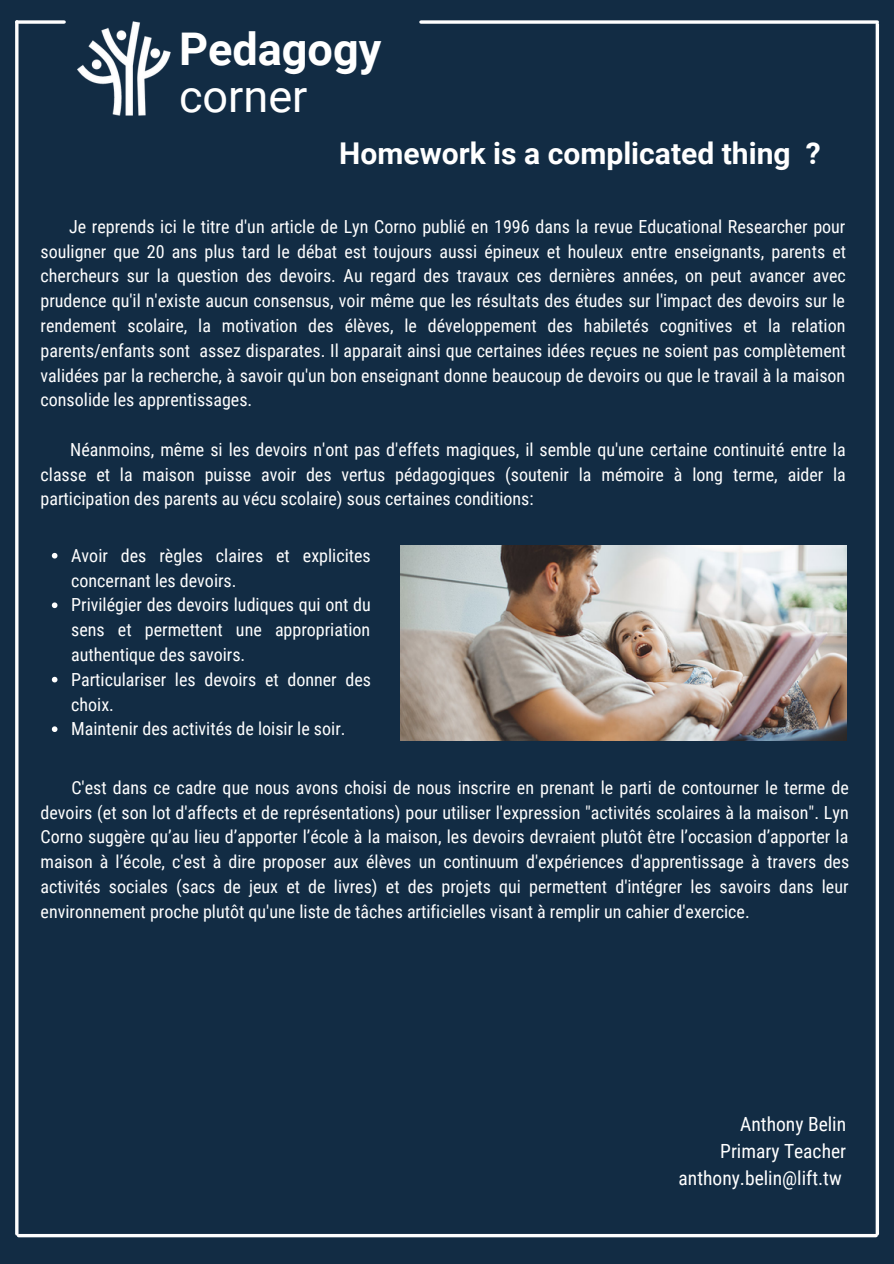
<style>
.page{position:relative;width:894px;height:1264px;background:#fff}
.page>*{position:absolute;margin:0;border:0;box-sizing:border-box;transform-origin:0 0}
.t1{font:700 45px "Roboto";color:#fff}
.t2{font:45px "Roboto";color:#fff}
.t3{font:700 30px "Roboto";color:#fff}
.t4{font:19.5px/27px "Roboto Condensed";color:#fff;text-align:right}
.t5{font:18px/24.8px "Roboto Condensed";color:#fff;text-align:justify}
</style>
<div class="page">
<div style="left:0;top:0;width:893px;height:1263px;background:#122c44"></div>
<hr style="left:875px;top:24px;width:3px;height:1209px;background:#fefefe">
<svg style="left:19px;top:1233px;width:856px;height:4px;fill:#fff"></svg>
<svg style="left:15px;top:22px;width:4px;height:1211px;background:#d9dde1"></svg>
<svg style="left:17px;top:20px;width:47px;height:4px"></svg>
<svg style="left:421px;top:20px;width:456px;height:4px;background:#dadee2"></svg>
<img style="left:77px;top:21px;width:94px;height:95px">
<img style="left:400px;top:545px;width:446px;height:195px">
<svg style="left:52px;top:553px;width:5px;height:5px"></svg>
<svg style="left:52px;top:602px;width:5px;height:6px"></svg>
<svg style="left:52px;top:676px;width:5px;height:6px"></svg>
<svg style="left:52px;top:726px;width:5px;height:6px"></svg>
<h1 class="t1" style="left:179px;top:24px;width:204px">Pedagogy</h1>
<h1 class="t2" style="left:179px;top:70px;width:130px">corner</h1>
<h2 class="t3" style="left:339px;top:137px;width:482px">Homework is a complicated thing ?</h2>
<p class="t5" style="left:41px;top:214px;width:806px;text-indent:29px">Je reprends ici le titre d'un article de Lyn Corno publié en 1996 dans la revue Educational Researcher pour souligner que 20 ans plus tard le débat est toujours aussi épineux et houleux entre enseignants, parents et chercheurs sur la question des devoirs. Au regard des travaux ces dernières années, on peut avancer avec prudence qu'il n'existe aucun consensus, voir même que les résultats des études sur l'impact des devoirs sur le rendement scolaire, la motivation des élèves, le développement des habiletés cognitives et la relation parents/enfants sont assez disparates. Il apparait ainsi que certaines idées reçues ne soient pas complètement validées par la recherche, à savoir qu'un bon enseignant donne beaucoup de devoirs ou que le travail à la maison consolide les apprentissages.</p>
<p class="t5" style="left:41px;top:437px;width:806px;text-indent:30px">Néanmoins, même si les devoirs n'ont pas d'effets magiques, il semble qu'une certaine continuité entre la classe et la maison puisse avoir des vertus pédagogiques (soutenir la mémoire à long terme, aider la participation des parents au vécu scolaire) sous certaines conditions:</p>
<p class="t5" style="left:71px;top:543px;width:301px;text-align:left">Avoir des règles claires et explicites concernant les devoirs.<br>Privilégier des devoirs ludiques qui ont du sens et permettent une appropriation authentique des savoirs.<br>Particulariser les devoirs et donner des choix.<br>Maintenir des activités de loisir le soir.</p>
<p class="t5" style="left:41px;top:775px;width:810px;text-indent:31px">C'est dans ce cadre que nous avons choisi de nous inscrire en prenant le parti de contourner le terme de devoirs (et son lot d'affects et de représentations) pour utiliser l'expression "activités scolaires à la maison". Lyn Corno suggère qu’au lieu d’apporter l’école à la maison, les devoirs devraient plutôt être l’occasion d’apporter la maison à l’école, c'est à dire proposer aux élèves un continuum d'expériences d'apprentissage à travers des activités sociales (sacs de jeux et de livres) et des projets qui permettent d'intégrer les savoirs dans leur environnement proche plutôt qu'une liste de tâches artificielles visant à remplir un cahier d'exercice.</p>
<p class="t4" style="left:678px;top:1110px;width:169px">Anthony Belin<br>Primary Teacher anthony.belin@lift.tw</p>
</div>
